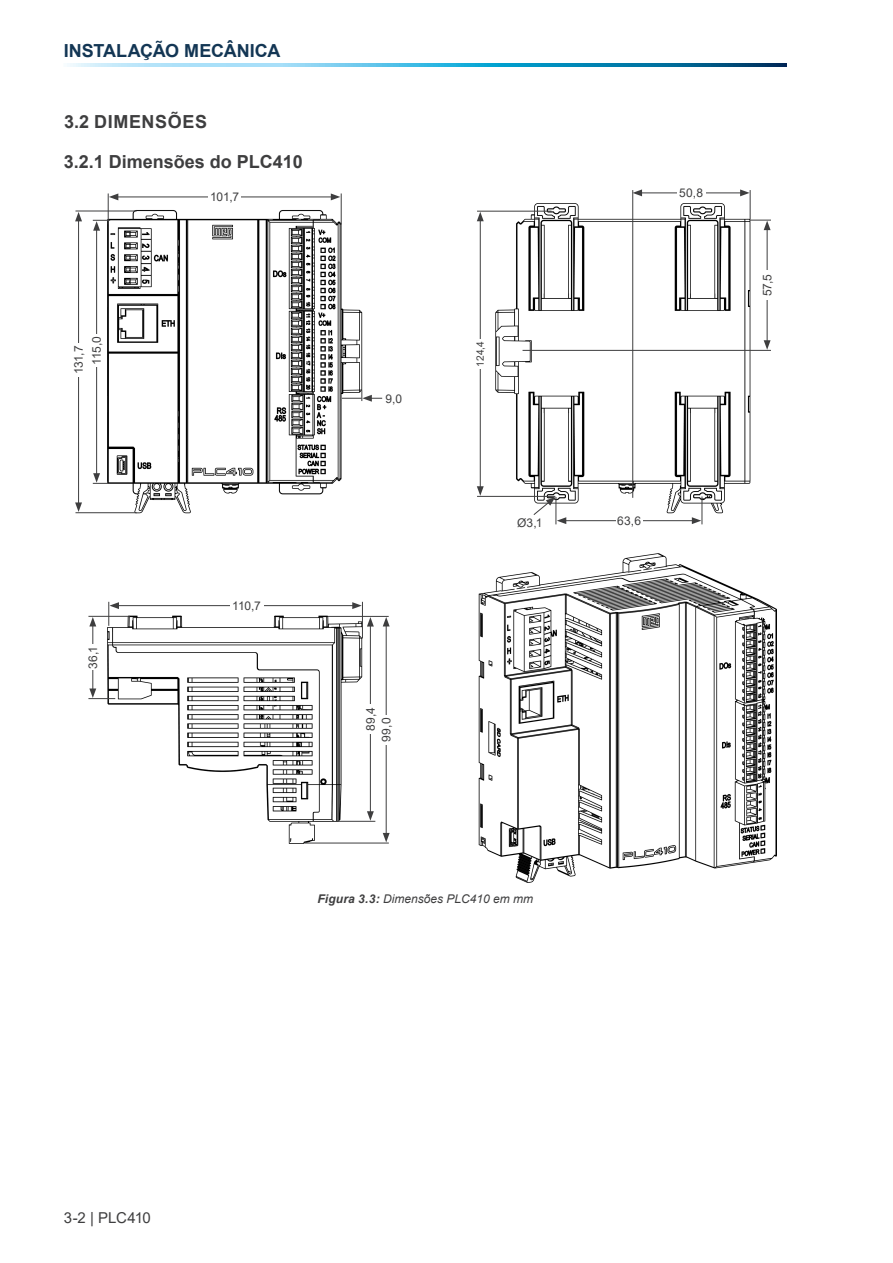
<style>
.page{position:relative;width:893px;height:1263px;background:#fff}
.page>*{position:absolute;margin:0;border:0;box-sizing:border-box;transform-origin:0 0}
.t1{font:700 18px "Arial";color:#3e3e3f}
.t2{font:700 18px "Arial";letter-spacing:-.005em;color:#133654}
.t3{font:700 18px "Arial";letter-spacing:.035em;color:#3e3e3f}
.t4{font:15px "Arial";letter-spacing:-.025em;color:#3e3e3f}
.Texto_Figuras_-_Cent{font:12px "Arial";letter-spacing:-.01em;color:#3e3e3f}
.t5{font:italic 12px "Arial";color:#3e3e3f}
.Texto_Figuras_-_Cent-2{font:10.2px "Arial";color:#3e3e3f}
.s1{font-weight:700}
</style>
<div class="page">
<svg style="left:67px;top:64px;width:720px;height:3px;background:#4faace"></svg>
<img style="left:108px;top:204px;width:668px;height:678px">
<hr style="left:341px;top:193px;width:1px;height:31px;background:#3e3e3f">
<hr style="left:108px;top:193px;width:1px;height:31px;background:#3e3e3f">
<hr style="left:116px;top:197px;width:217px;height:1px;background:#3e3e3f">
<svg style="left:109px;top:193px;width:9px;height:7px"></svg>
<svg style="left:331px;top:193px;width:9px;height:7px"></svg>
<hr style="left:632px;top:190px;width:1px;height:308px;background:#3e3e3f">
<hr style="left:640px;top:193px;width:102px;height:1px;background:#3e3e3f">
<svg style="left:633px;top:189px;width:9px;height:7px"></svg>
<hr style="left:522px;top:350px;width:249px;height:1px;background:#3e3e3f">
<hr style="left:767px;top:228px;width:1px;height:115px;background:#3e3e3f">
<svg style="left:740px;top:189px;width:31px;height:41px"></svg>
<svg style="left:764px;top:340px;width:7px;height:10px"></svg>
<hr style="left:480px;top:219px;width:1px;height:270px;background:#3e3e3f">
<svg style="left:477px;top:212px;width:7px;height:9px"></svg>
<svg style="left:477px;top:486px;width:7px;height:10px"></svg>
<hr style="left:477px;top:211px;width:74px;height:1px;background:#3e3e3f">
<hr style="left:477px;top:496px;width:78px;height:1px;background:#3e3e3f">
<hr style="left:564px;top:520px;width:130px;height:1px;background:#3e3e3f">
<svg style="left:692px;top:496px;width:11px;height:28px"></svg>
<svg style="left:533px;top:497px;width:33px;height:27px"></svg>
<hr style="left:96px;top:228px;width:1px;height:248px;background:#3e3e3f">
<svg style="left:93px;top:473px;width:17px;height:11px"></svg>
<svg style="left:93px;top:220px;width:17px;height:11px"></svg>
<hr style="left:75px;top:211px;width:62px;height:1px;background:#3e3e3f">
<hr style="left:75px;top:512px;width:62px;height:1px;background:#3e3e3f">
<hr style="left:78px;top:219px;width:1px;height:286px;background:#3e3e3f">
<svg style="left:75px;top:502px;width:7px;height:10px"></svg>
<svg style="left:75px;top:212px;width:7px;height:9px"></svg>
<svg style="left:342px;top:390px;width:40px;height:12px"></svg>
<hr style="left:88px;top:616px;width:42px;height:1px;background:#3e3e3f">
<hr style="left:92px;top:624px;width:1px;height:67px;background:#3e3e3f">
<svg style="left:88px;top:688px;width:27px;height:11px"></svg>
<svg style="left:89px;top:617px;width:7px;height:9px"></svg>
<hr style="left:117px;top:605px;width:238px;height:1px;background:#3e3e3f">
<svg style="left:108px;top:602px;width:11px;height:24px"></svg>
<svg style="left:352px;top:602px;width:10px;height:7px"></svg>
<hr style="left:362px;top:602px;width:1px;height:36px;background:#3e3e3f">
<hr style="left:328px;top:616px;width:61px;height:1px;background:#3e3e3f">
<hr style="left:337px;top:821px;width:38px;height:1px;background:#3e3e3f">
<hr style="left:370px;top:624px;width:1px;height:190px;background:#3e3e3f">
<svg style="left:367px;top:811px;width:7px;height:10px"></svg>
<svg style="left:367px;top:617px;width:7px;height:9px"></svg>
<hr style="left:305px;top:843px;width:84px;height:1px;background:#3e3e3f">
<hr style="left:386px;top:624px;width:1px;height:211px;background:#3e3e3f">
<svg style="left:383px;top:833px;width:7px;height:9px"></svg>
<svg style="left:383px;top:617px;width:7px;height:9px"></svg>
<div style="left:208px;top:193px;width:33px;height:8px;background:#fff"></div>
<div style="left:92px;top:334px;width:9px;height:33px;background:#fff"></div>
<div style="left:74px;top:344px;width:9px;height:33px;background:#fff"></div>
<div style="left:477px;top:339px;width:7px;height:30px;background:#fff"></div>
<div style="left:616px;top:516px;width:26px;height:9px;background:#fff"></div>
<div style="left:763px;top:270px;width:8px;height:30px;background:#fff"></div>
<div style="left:677px;top:189px;width:28px;height:8px;background:#fff"></div>
<div style="left:88px;top:645px;width:9px;height:25px;background:#fff"></div>
<div style="left:366px;top:704px;width:9px;height:29px;background:#fff"></div>
<div style="left:382px;top:715px;width:9px;height:29px;background:#fff"></div>
<div style="left:230px;top:601px;width:33px;height:9px;background:#fff"></div>
<h1 class="t2" style="left:64px;top:38px;width:218px">INSTALAÇÃO MECÂNICA</h1>
<p class="t3" style="left:64px;top:109px;width:145px">3.2 DIMENSÕES</p>
<p class="t1" style="left:64px;top:148px;width:241px">3.2.1 Dimensões do PLC410</p>
<p class="Texto_Figuras_-_Cent" style="left:210px;top:189px;width:31px">101,7</p>
<p class="Texto_Figuras_-_Cent" style="left:679px;top:185px;width:25px">50,8</p>
<p class="Texto_Figuras_-_Cent" style="left:89px;top:365px;width:30px;rotate:-90deg">115,0</p>
<p class="Texto_Figuras_-_Cent" style="left:70px;top:374px;width:30px;rotate:-90deg">131,7</p>
<p class="Texto_Figuras_-_Cent-2" style="left:473px;top:367px;width:27px;rotate:-90deg">124,4</p>
<p class="Texto_Figuras_-_Cent" style="left:386px;top:390px;width:18px">9,0</p>
<p class="Texto_Figuras_-_Cent" style="left:85px;top:669px;width:24px;rotate:-90deg">36,1</p>
<p class="Texto_Figuras_-_Cent" style="left:232px;top:597px;width:30px">110,7</p>
<p class="Texto_Figuras_-_Cent" style="left:362px;top:731px;width:25px;rotate:-90deg">89,4</p>
<p class="Texto_Figuras_-_Cent" style="left:378px;top:742px;width:25px;rotate:-90deg">99,0</p>
<p class="Texto_Figuras_-_Cent" style="left:517px;top:514px;width:27px">Ø3,1</p>
<p class="Texto_Figuras_-_Cent" style="left:617px;top:513px;width:25px">63,6</p>
<p class="Texto_Figuras_-_Cent" style="left:759px;top:296px;width:24px;rotate:-90deg">57,5</p>
<p class="t5" style="left:317px;top:891px;width:217px"><span class="s1">Figura 3.3:</span> Dimensões PLC410 em mm</p>
<p class="t4" style="left:64px;top:1207px;width:89px">3-2 | PLC410</p>
</div>
